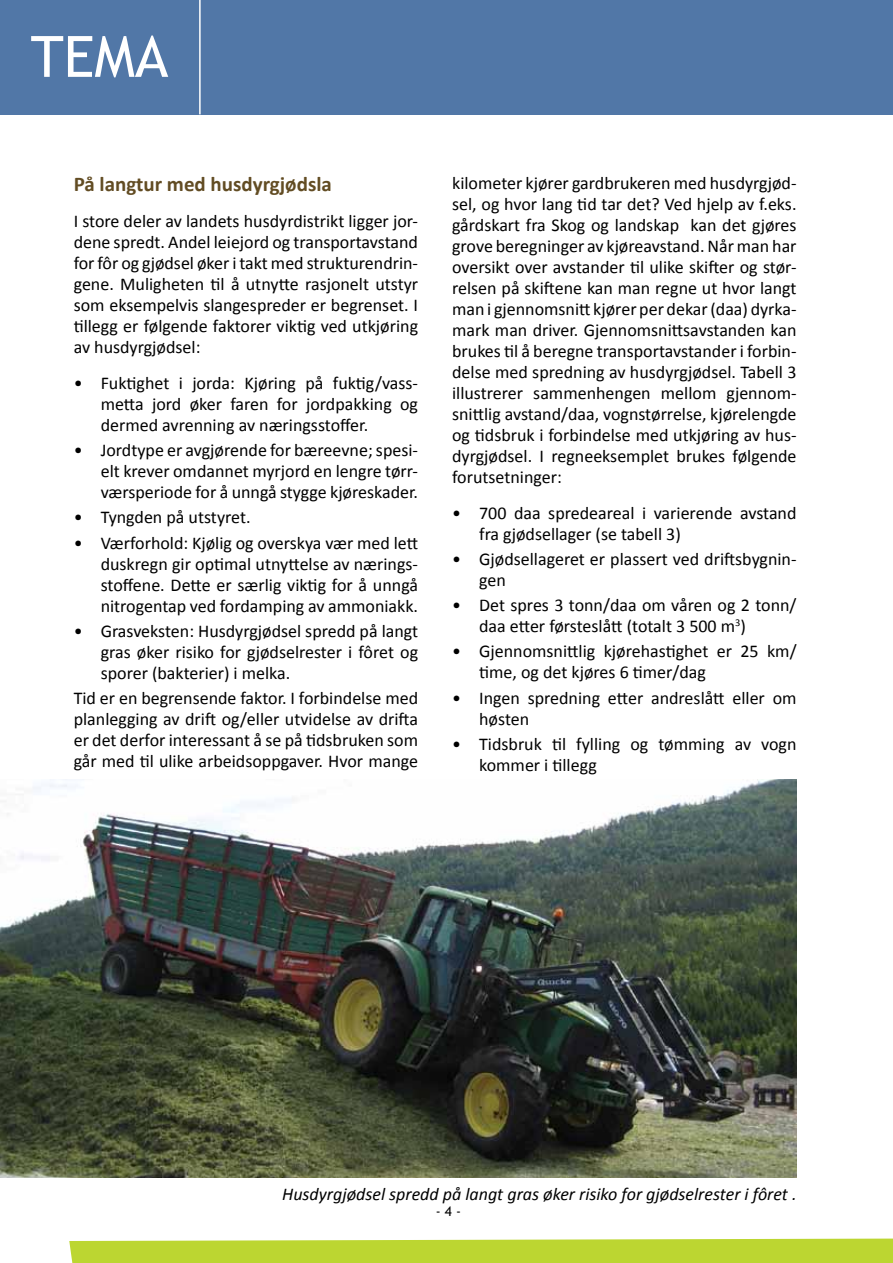
<style>
.page{position:relative;width:893px;height:1263px;background:#fff}
.page>*{position:absolute;margin:0;border:0;box-sizing:border-box;transform-origin:0 0}
.t1{font:57px "Trebuchet MS";color:#fff}
.t2{font:700 21px "Calibri";color:#624c23}
.t3{font:18px/21px "Calibri";color:#000;text-align:justify}
.t4{font:italic 18px "Calibri";color:#000}
.t5{font:13.5px "Trebuchet MS";color:#000}
</style>
<div class="page">
<div style="left:0;top:0;width:893px;height:114px;background:#5177a7"></div>
<hr style="left:199px;top:0;width:2px;height:114px;background:#fff">
<svg style="left:69px;top:1238px;width:824px;height:25px;background:#c0d840"></svg>
<img style="left:0;top:780px;width:797px;height:398px">
<h1 class="t1" style="left:31px;top:23px;width:139px">TEMA</h1>
<p class="t2" style="left:74px;top:170px;width:260px">På langtur med husdyrgjødsla</p>
<p class="t3" style="left:74px;top:210px;width:346px">I store deler av landets husdyrdistrikt ligger jor&shy;dene spredt. Andel leiejord og transportavstand for fôr og gjødsel øker i takt med strukturendrin&shy;gene. Muligheten til å utnytte rasjonelt utstyr som eksempelvis slangespreder er begrenset. I tillegg er følgende faktorer viktig ved utkjøring av husdyrgjødsel:</p>
<p class="t3" style="left:101px;top:372px;width:319px;text-indent:-27px">• Fuktighet i jorda: Kjøring på fuktig/vass&shy;metta jord øker faren for jordpakking og dermed avrenning av næringsstoffer.</p>
<p class="t3" style="left:101px;top:440px;width:319px;text-indent:-27px">• Jordtype er avgjørende for bæreevne; spesi&shy;elt krever omdannet myrjord en lengre tørr&shy;værsperiode for å unngå stygge kjøreskader.</p>
<p class="t3" style="left:74px;top:507px;width:178px">• Tyngden på utstyret.</p>
<p class="t3" style="left:101px;top:532px;width:319px;text-indent:-27px">• Værforhold: Kjølig og overskya vær med lett duskregn gir optimal utnyttelse av nærings&shy;stoffene. Dette er særlig viktig for å unngå nitrogentap ved fordamping av ammoniakk.</p>
<p class="t3" style="left:101px;top:620px;width:319px;text-indent:-27px">• Grasveksten: Husdyrgjødsel spredd på langt gras øker risiko for gjødselrester i fôret og sporer (bakterier) i melka.</p>
<p class="t3" style="left:74px;top:688px;width:346px">Tid er en begrensende faktor. I forbindelse med planlegging av drift og/eller utvidelse av drifta er det derfor interessant å se på tidsbruken som går med til ulike arbeidsoppgaver. Hvor mange</p>
<p class="t3" style="left:452px;top:172px;width:346px">kilometer kjører gardbrukeren med husdyrgjød&shy;sel, og hvor lang tid tar det? Ved hjelp av f.eks. gårdskart fra Skog og landskap kan det gjøres grove beregninger av kjøreavstand. Når man har oversikt over avstander til ulike skifter og stør&shy;relsen på skiftene kan man regne ut hvor langt man i gjennomsnitt kjører per dekar (daa) dyrka&shy;mark man driver. Gjennomsnittsavstanden kan brukes til å beregne transportavstander i forbin&shy;delse med spredning av husdyrgjødsel. Tabell 3 illustrerer sammenhengen mellom gjennom&shy;snittlig avstand/daa, vognstørrelse, kjørelengde og tidsbruk i forbindelse med utkjøring av hus&shy;dyrgjødsel. I regneeksemplet brukes følgende forutsetninger:</p>
<p class="t3" style="left:479px;top:502px;width:319px;text-indent:-27px">• 700 daa spredeareal i varierende avstand fra gjødsellager (se tabell 3)</p>
<p class="t3" style="left:479px;top:549px;width:319px;text-indent:-27px">• Gjødsellageret er plassert ved driftsbygnin&shy;gen</p>
<p class="t3" style="left:479px;top:595px;width:319px;text-indent:-27px">• Det spres 3 tonn/daa om våren og 2 tonn/ daa etter førsteslått (totalt 3 500 m<sup>3</sup>)</p>
<p class="t3" style="left:479px;top:641px;width:319px;text-indent:-27px">• Gjennomsnittlig kjørehastighet er 25 km/ time, og det kjøres 6 timer/dag</p>
<p class="t3" style="left:479px;top:687px;width:319px;text-indent:-27px">• Ingen spredning etter andreslått eller om høsten</p>
<p class="t3" style="left:479px;top:733px;width:319px;text-indent:-27px">• Tidsbruk til fylling og tømming av vogn kommer i tillegg</p>
<p class="t4" style="left:282px;top:1182px;width:516px">Husdyrgjødsel spredd på langt gras øker risiko for gjødselrester i fôret .</p>
<p class="t5" style="left:436px;top:1203px;width:27px">- 4 -</p>
</div>
